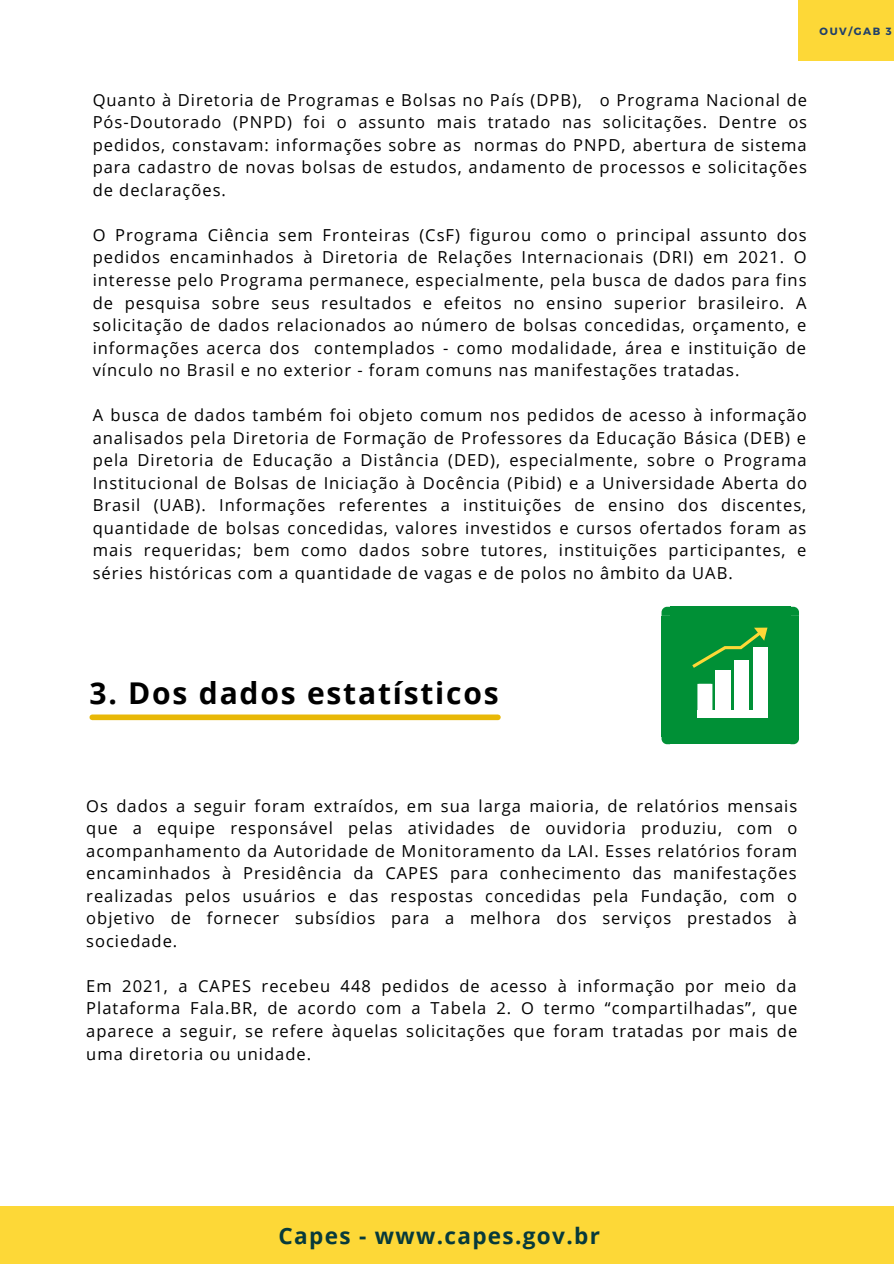
<style>
.page{position:relative;width:894px;height:1264px;background:#fff}
.page>*{position:absolute;margin:0;border:0;box-sizing:border-box;transform-origin:0 0}
.t1{font:700 30px "Open Sans";letter-spacing:.06em;color:#000}
.t2{font:700 22.5px "Open Sans";letter-spacing:.06em;color:#073a3b}
.t3{font:16.5px/22.5px "Open Sans";letter-spacing:.06em;color:#000;text-align:justify}
.t4{font:700 10.5px "Montserrat";letter-spacing:.15em;color:#20406a}
</style>
<div class="page">
<div style="left:0;top:1206px;width:893px;height:57px;background:#fdd837"></div>
<div style="left:92px;top:714px;width:406px;height:6px;background:#e8b807"></div>
<div style="left:798px;top:0;width:95px;height:61px;background:#fdd837"></div>
<svg style="left:790px;top:606px;width:8px;height:10px"></svg>
<div style="left:790px;top:616px;width:8px;height:120px;background:#009036"></div>
<div style="left:670px;top:616px;width:120px;height:120px;background:#009036"></div>
<div style="left:670px;top:606px;width:120px;height:10px;background:#009036"></div>
<svg style="left:661px;top:606px;width:9px;height:10px"></svg>
<div style="left:661px;top:616px;width:9px;height:120px;background:#009036"></div>
<div style="left:670px;top:736px;width:120px;height:8px;background:#009036"></div>
<svg style="left:661px;top:736px;width:9px;height:8px"></svg>
<svg style="left:790px;top:736px;width:8px;height:8px"></svg>
<div style="left:716px;top:670px;width:14px;height:40px;background:#fff"></div>
<div style="left:735px;top:660px;width:13px;height:50px;background:#fff"></div>
<div style="left:753px;top:647px;width:14px;height:63px;background:#fff"></div>
<svg style="left:697px;top:684px;width:15px;height:26px"></svg>
<div style="left:715px;top:670px;width:13px;height:40px;background:#fff"></div>
<div style="left:733px;top:660px;width:14px;height:50px;background:#fff"></div>
<div style="left:752px;top:647px;width:14px;height:63px;background:#fff"></div>
<div style="left:697px;top:710px;width:70px;height:7px;background:#fff"></div>
<svg style="left:692px;top:627px;width:75px;height:41px"></svg>
<p class="t4" style="left:819px;top:24px;width:74px">OUV/GAB 3</p>
<p class="t3" style="left:93px;top:88px;width:715px">Quanto à Diretoria de Programas e Bolsas no País (DPB), o Programa Nacional de Pós-Doutorado (PNPD) foi o assunto mais tratado nas solicitações. Dentre os pedidos, constavam: informações sobre as normas do PNPD, abertura de sistema para cadastro de novas bolsas de estudos, andamento de processos e solicitações de declarações.</p>
<p class="t3" style="left:93px;top:223px;width:715px">O Programa Ciência sem Fronteiras (CsF) figurou como o principal assunto dos pedidos encaminhados à Diretoria de Relações Internacionais (DRI) em 2021. O interesse pelo Programa permanece, especialmente, pela busca de dados para fins de pesquisa sobre seus resultados e efeitos no ensino superior brasileiro. A solicitação de dados relacionados ao número de bolsas concedidas, orçamento, e informações acerca dos contemplados - como modalidade, área e instituição de vínculo no Brasil e no exterior - foram comuns nas manifestações tratadas.</p>
<p class="t3" style="left:93px;top:403px;width:715px">A busca de dados também foi objeto comum nos pedidos de acesso à informação analisados pela Diretoria de Formação de Professores da Educação Básica (DEB) e pela Diretoria de Educação a Distância (DED), especialmente, sobre o Programa Institucional de Bolsas de Iniciação à Docência (Pibid) e a Universidade Aberta do Brasil (UAB). Informações referentes a instituições de ensino dos discentes, quantidade de bolsas concedidas, valores investidos e cursos ofertados foram as mais requeridas; bem como dados sobre tutores, instituições participantes, e séries históricas com a quantidade de vagas e de polos no âmbito da UAB.</p>
<p class="t1" style="left:89px;top:671px;width:410px">3. Dos dados estatísticos</p>
<p class="t3" style="left:86px;top:794px;width:712px">Os dados a seguir foram extraídos, em sua larga maioria, de relatórios mensais que a equipe responsável pelas atividades de ouvidoria produziu, com o acompanhamento da Autoridade de Monitoramento da LAI. Esses relatórios foram encaminhados à Presidência da CAPES para conhecimento das manifestações realizadas pelos usuários e das respostas concedidas pela Fundação, com o objetivo de fornecer subsídios para a melhora dos serviços prestados à sociedade.</p>
<p class="t3" style="left:86px;top:974px;width:712px">Em 2021, a CAPES recebeu 448 pedidos de acesso à informação por meio da Plataforma Fala.BR, de acordo com a Tabela 2. O termo “compartilhadas”, que aparece a seguir, se refere àquelas solicitações que foram tratadas por mais de uma diretoria ou unidade.</p>
<p class="t2" style="left:278px;top:1219px;width:323px">Capes - www.capes.gov.br</p>
</div>
